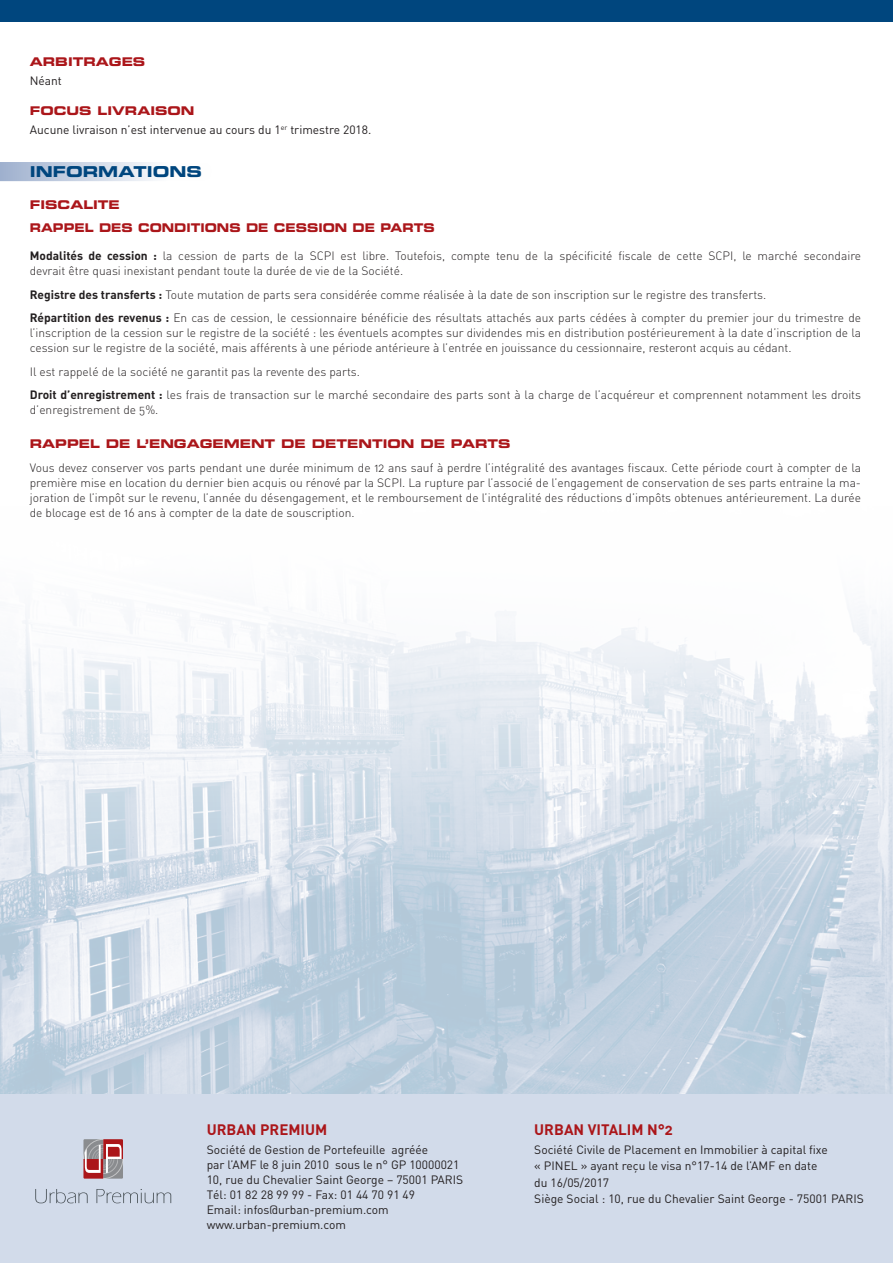
<style>
.page{position:relative;width:893px;height:1263px;background:#fff}
.page>*{position:absolute;margin:0;border:0;box-sizing:border-box;transform-origin:0 0}
.t1{font:15px "DIN Bold Alternate";color:#ab161a}
.t2{font:15px "Eurostile Bold Extended Two";color:#00467e}
.t3{font:12px/15px "DIN Light Alternate";color:#231f20}
.t4{font:12px/16.5px "DIN";color:#231f20}
.t5{font:12px "Eurostile Bold Extended Two";color:#ab161a}
.t6{font:12px "Eurostile Bold Extended Two";color:#ab161a;scale:.91 1}
.s1{font-family:"DIN Bold Alternate"}
</style>
<div class="page">
<img style="left:0;top:614px;width:893px;height:480px">
<div style="left:0;top:0;width:893px;height:21px;background:#00467e"></div>
<svg style="left:0;top:162px;width:153px;height:19px;background:#c9d2e3"></svg>
<div style="left:0;top:1094px;width:893px;height:169px;background:#d2dbea"></div>
<svg style="left:35px;top:1189px;width:53px;height:14px"></svg>
<svg style="left:96px;top:1189px;width:75px;height:14px"></svg>
<svg style="left:83px;top:1139px;width:40px;height:40px;background:#af7a7d"></svg>
<p class="t5" style="left:30px;top:53px;width:117px">ARBITRAGES</p>
<p class="t4" style="left:30px;top:72px;width:34px">Néant</p>
<p class="t5" style="left:30px;top:102px;width:166px">FOCUS LIVRAISON</p>
<p class="t4" style="left:30px;top:121px;width:343px">Aucune livraison n’est intervenue au cours du 1<sup>er</sup> trimestre 2018.</p>
<p class="t2" style="left:30px;top:161px;width:174px">INFORMATIONS</p>
<p class="t5" style="left:30px;top:196px;width:92px">FISCALITE</p>
<p class="t6" style="left:30px;top:220px;width:447px">RAPPEL DES CONDITIONS DE CESSION DE PARTS</p>
<p class="t3" style="left:30px;top:248px;width:833px"><span class="s1">Modalités de cession :</span> la cession de parts de la SCPI est libre. Toutefois, compte tenu de la spécificité fiscale de cette SCPI, le marché secondaire devrait être quasi inexistant pendant toute la durée de vie de la Société.</p>
<p class="t3" style="left:30px;top:287px;width:738px"><span class="s1">Registre des transferts :</span> Toute mutation de parts sera considérée comme réalisée à la date de son inscription sur le registre des transferts.</p>
<p class="t3" style="left:30px;top:310px;width:833px;text-align:justify"><span class="s1">Répartition des revenus :</span> En cas de cession, le cessionnaire bénéficie des résultats attachés aux parts cédées à compter du premier jour du trimestre de l’inscription de la cession sur le registre de la société : les éventuels acomptes sur dividendes mis en distribution postérieurement à la date d’inscription de la cession sur le registre de la société, mais afférents à une période antérieure à l’entrée en jouissance du cessionnaire, resteront acquis au cédant.</p>
<p class="t3" style="left:30px;top:364px;width:332px">Il est rappelé de la société ne garantit pas la revente des parts.</p>
<p class="t3" style="left:30px;top:387px;width:833px"><span class="s1">Droit d’enregistrement :</span> les frais de transaction sur le marché secondaire des parts sont à la charge de l’acquéreur et comprennent notamment les droits d’enregistrement de 5%.</p>
<p class="t5" style="left:30px;top:436px;width:482px">RAPPEL DE L’ENGAGEMENT DE DETENTION DE PARTS</p>
<p class="t3" style="left:30px;top:460px;width:833px;text-align:justify">Vous devez conserver vos parts pendant une durée minimum de 12 ans sauf à perdre l’intégralité des avantages fiscaux. Cette période court à compter de la première mise en location du dernier bien acquis ou rénové par la SCPI. La rupture par l’associé de l’engagement de conservation de ses parts entraine la ma&shy;joration de l’impôt sur le revenu, l’année du désengagement, et le remboursement de l’intégralité des réductions d’impôts obtenues antérieurement. La durée de blocage est de 16 ans à compter de la date de souscription.</p>
<p class="t1" style="left:207px;top:1119px;width:122px">URBAN PREMIUM</p>
<p class="t4" style="left:207px;top:1142px;width:254px;line-height:15px">Société de Gestion de Portefeuille agréée<br>par l’AMF le 8 juin 2010 sous le n° GP 10000021</p>
<p class="t4" style="left:207px;top:1171px;width:258px">10, rue du Chevalier Saint George – 75001 PARIS</p>
<p class="t4" style="left:207px;top:1186px;width:210px">Tél: 01 82 28 99 99 - Fax: 01 44 70 91 49</p>
<p class="t4" style="left:207px;top:1201px;width:184px">Email: infos@urban-premium.com</p>
<p class="t4" style="left:207px;top:1216px;width:141px">www.urban-premium.com</p>
<p class="t1" style="left:534px;top:1119px;width:140px">URBAN VITALIM N°2</p>
<p class="t4" style="left:534px;top:1141px;width:295px">Société Civile de Placement en Immobilier à capital fixe « PINEL » ayant reçu le visa n°17-14 de l’AMF en date du 16/05/2017</p>
<p class="t4" style="left:534px;top:1190px;width:331px">Siège Social : 10, rue du Chevalier Saint George - 75001 PARIS</p>
</div>
